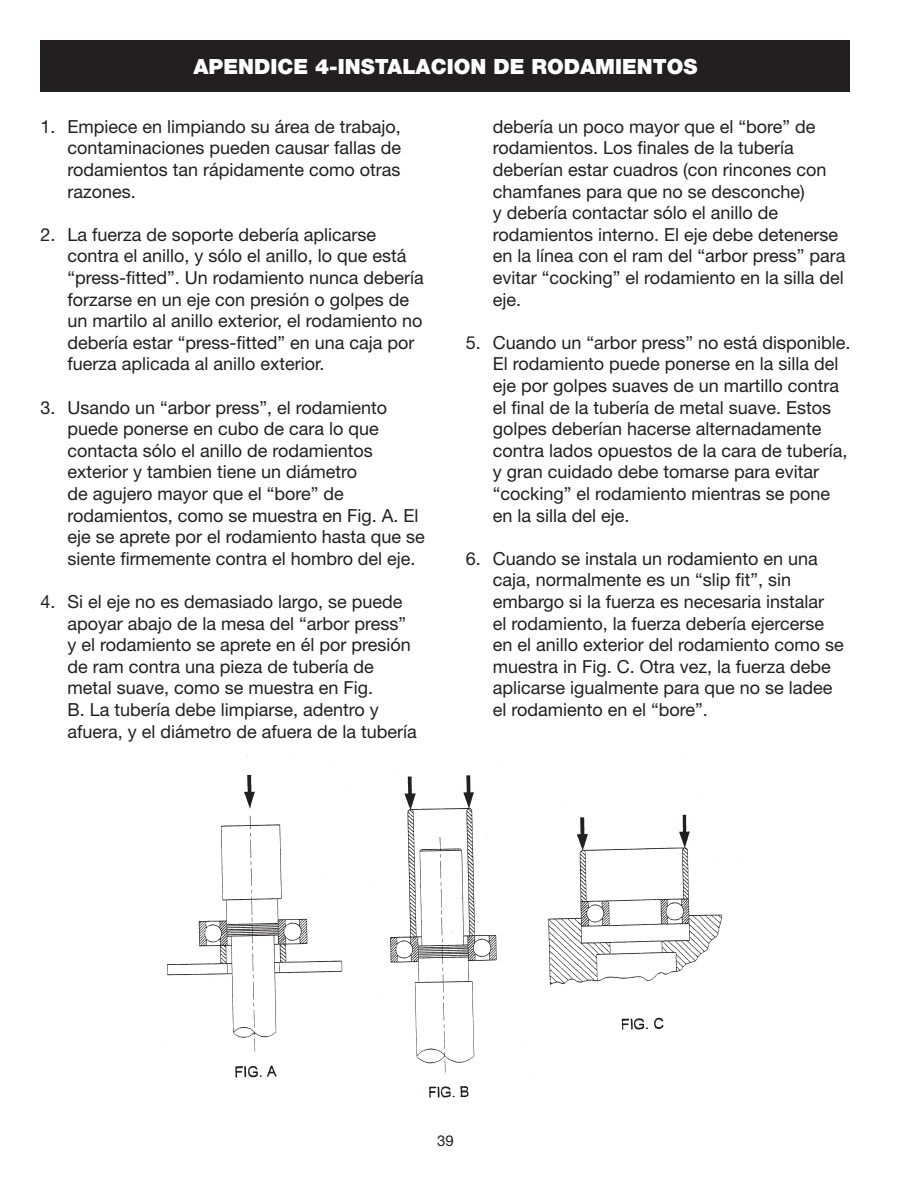
<style>
.page{position:relative;width:918px;height:1188px;background:#fff}
.page>*{position:absolute;margin:0;border:0;box-sizing:border-box;transform-origin:0 0}
.t1{font:900 21px "Helvetica Neue";color:#fff}
.t2{font:18px/21.6px "Helvetica Neue";color:#231f20}
.t3{font:15px "Helvetica Neue";color:#231f20}
</style>
<div class="page">
<div style="left:40px;top:40px;width:810px;height:52px;background:#231f20"></div>
<img style="left:163px;top:755px;width:577px;height:343px">
<p class="t1" style="left:193px;top:54px;width:506px">APENDICE 4-INSTALACION DE RODAMIENTOS</p>
<p class="t2" style="left:68px;top:115px;width:335px;text-align:justify;text-indent:-27px">1. Empiece en limpiando su área de trabajo, contaminaciones pueden causar fallas de rodamientos tan rápidamente como otras razones.</p>
<p class="t2" style="left:68px;top:223px;width:358px;text-indent:-27px">2. La fuerza de soporte debería aplicarse contra el anillo, y sólo el anillo, lo que está “press-fitted”. Un rodamiento nunca debería forzarse en un eje con presión o golpes de un martilo al anillo exterior, el rodamiento no debería estar “press-fitted” en una caja por fuerza aplicada al anillo exterior.</p>
<p class="t2" style="left:67px;top:396px;width:359px;text-indent:-27px">3. Usando un “arbor press”, el rodamiento puede ponerse en cubo de cara lo que contacta sólo el anillo de rodamientos exterior y tambien tiene un diámetro<br>de agujero mayor que el “bore” de rodamientos, como se muestra en Fig. A. El eje se aprete por el rodamiento hasta que se siente firmemente contra el hombro del eje.</p>
<p class="t2" style="left:67px;top:590px;width:351px;text-indent:-27px">4. Si el eje no es demasiado largo, se puede apoyar abajo de la mesa del “arbor press” y el rodamiento se aprete en él por presión de ram contra una pieza de tubería de metal suave, como se muestra en Fig.<br>B. La tubería debe limpiarse, adentro y afuera, y el diámetro de afuera de la tubería</p>
<p class="t2" style="left:493px;top:115px;width:354px">debería un poco mayor que el “bore” de rodamientos. Los finales de la tubería deberían estar cuadros (con rincones con chamfanes para que no se desconche)<br>y debería contactar sólo el anillo de rodamientos interno. El eje debe detenerse en la línea con el ram del “arbor press” para evitar “cocking” el rodamiento en la silla del eje.</p>
<p class="t2" style="left:493px;top:331px;width:359px;text-indent:-27px">5. Cuando un “arbor press” no está disponible.<br>El rodamiento puede ponerse en la silla del eje por golpes suaves de un martillo contra el final de la tubería de metal suave. Estos golpes deberían hacerse alternadamente contra lados opuestos de la cara de tubería, y gran cuidado debe tomarse para evitar “cocking” el rodamiento mientras se pone en la silla del eje.</p>
<p class="t2" style="left:493px;top:547px;width:353px;text-indent:-27px">6. Cuando se instala un rodamiento en una caja, normalmente es un “slip fit”, sin embargo si la fuerza es necesaria instalar<br>el rodamiento, la fuerza debería ejercerse en el anillo exterior del rodamiento como se muestra in Fig. C. Otra vez, la fuerza debe aplicarse igualmente para que no se ladee el rodamiento en el “bore”.</p>
<p class="t3" style="left:437px;top:1132px;width:18px">39</p>
</div>
